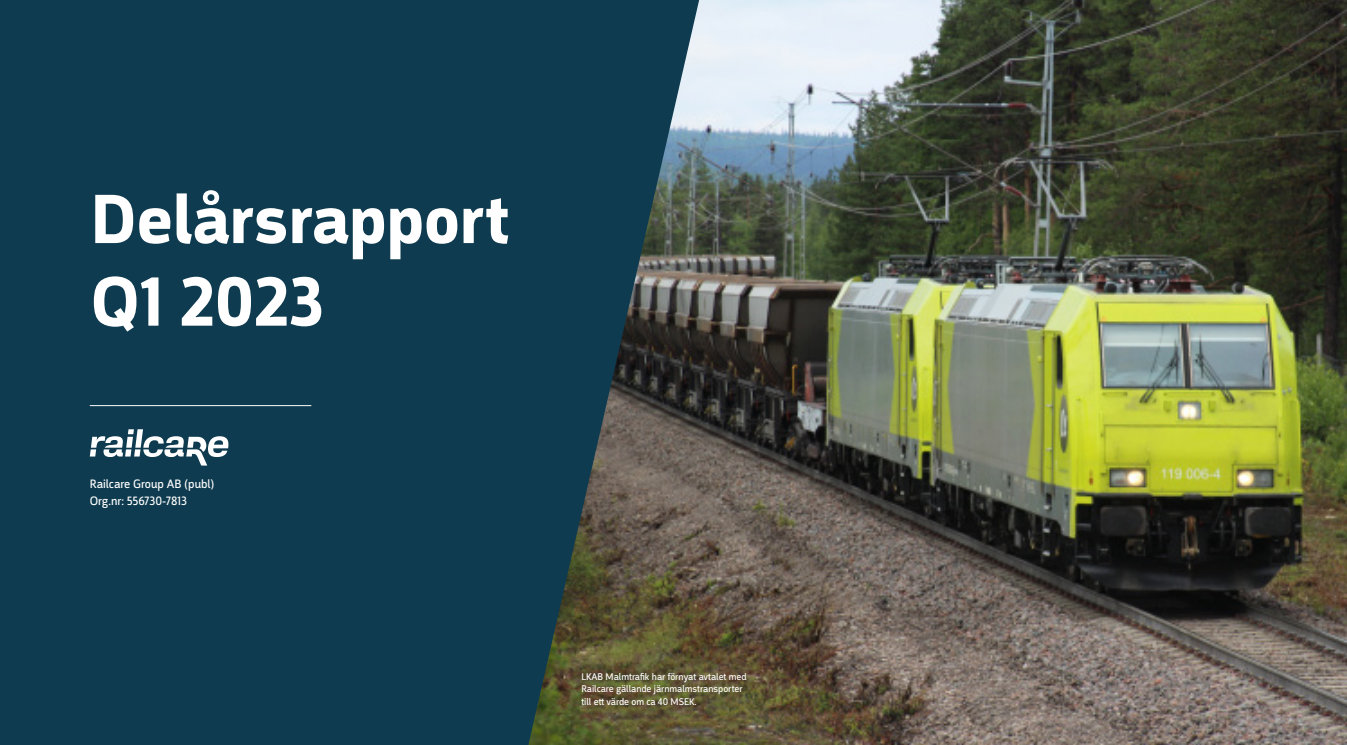
<style>
.page{position:relative;width:1347px;height:745px;background:#fff}
.page>*{position:absolute;margin:0;border:0;box-sizing:border-box;transform-origin:0 0}
.RUBRIK_STOR{font:700 71.25px "Argumentum";color:#fff}
.BRÖDTEXT_vit_argumen{font:12.5px "Argumentum";color:#fff}
.bildtexter{font:10px/12.5px "Argumentum";color:#fff}
</style>
<div class="page">
<div style="left:0;top:0;width:1346px;height:744px;background:#0e3b4f"></div>
<img style="left:528px;top:0;width:818px;height:744px">
<svg style="left:90px;top:429px;width:138px;height:36px"></svg>
<hr style="left:90px;top:405px;width:221px;height:1px;background:#fff">
<p class="RUBRIK_STOR" style="left:90px;top:176px;width:420px">Delårsrapport</p>
<p class="RUBRIK_STOR" style="left:90px;top:259px;width:235px">Q1 2023</p>
<p class="BRÖDTEXT_vit_argumen" style="left:90px;top:476px;width:126px">Railcare Group AB (publ)</p>
<p class="BRÖDTEXT_vit_argumen" style="left:90px;top:492px;width:99px">Org.nr: 556730-7813</p>
<p class="bildtexter" style="left:581px;top:669px;width:167px">LKAB Malmtrafik har förnyat avtalet med<br>Railcare gällande järnmalmstransporter till ett värde om ca 40 MSEK.</p>
</div>
